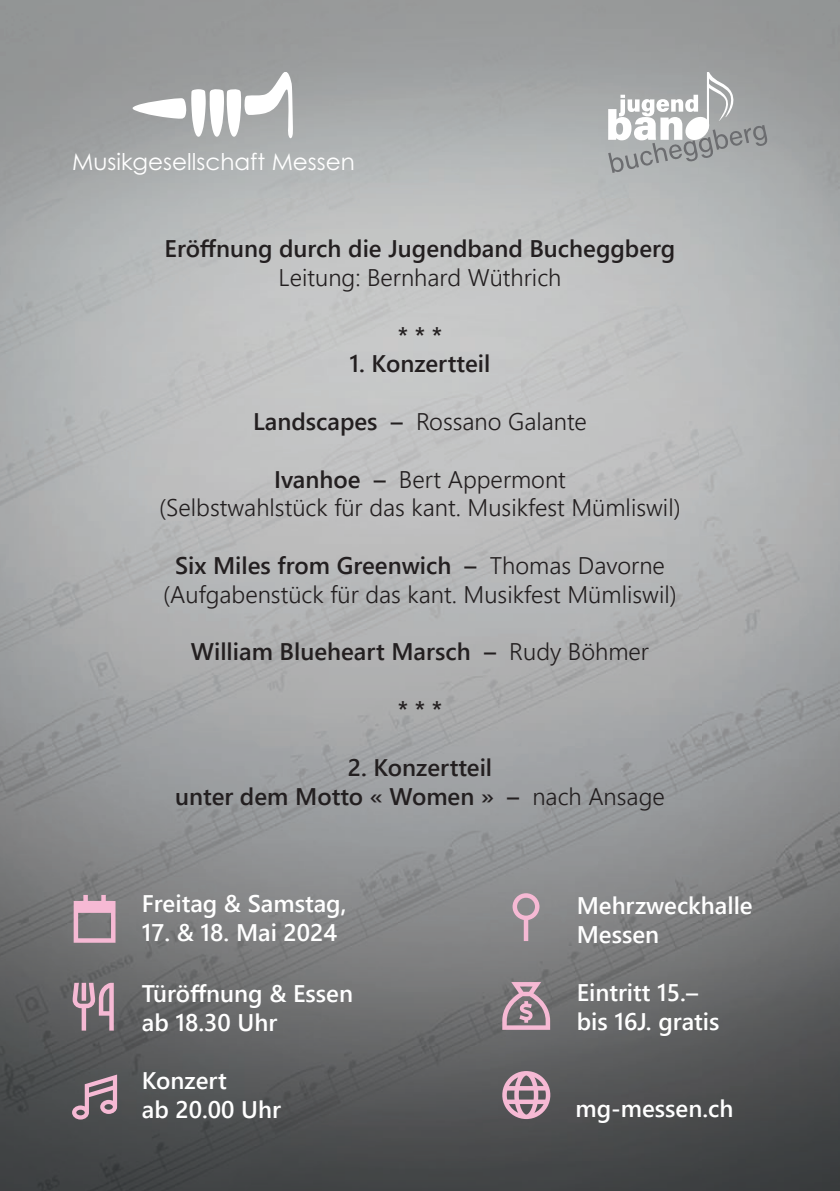
<style>
.page{position:relative;width:840px;height:1191px;background:#fff}
.page>*{position:absolute;margin:0;border:0;box-sizing:border-box;transform-origin:0 0}
.t1{font:300 24px/28.8px "Segoe UI";color:#231f20;text-align:center}
.t2{font:600 24px/28.8px "Segoe UI";color:#231f20;text-align:center}
.t3{font:600 24px/28.8px "Segoe UI";color:#fff}
.t4{font:23px "Century Gothic";color:#fff}
.s1{font-weight:600}
.s2{font-weight:300}
</style>
<div class="page">
<img style="left:0;top:0;width:839px;height:1191px">
<svg style="left:132px;top:72px;width:161px;height:66px"></svg>
<svg style="left:72px;top:1074px;width:45px;height:45px;background:#89757f"></svg>
<svg style="left:73px;top:982px;width:41px;height:48px;background:#9f8692"></svg>
<svg style="left:74px;top:895px;width:41px;height:47px;background:#b195a2"></svg>
<svg style="left:512px;top:893px;width:27px;height:48px"></svg>
<svg style="left:502px;top:982px;width:48px;height:47px;background:#a38b96"></svg>
<svg style="left:607px;top:72px;width:160px;height:101px"></svg>
<svg style="left:501px;top:1071px;width:50px;height:48px;background:#a78897"></svg>
<p class="t4" style="left:72px;top:146px;width:284px">Musikgesellschaft Messen</p>
<p class="t2" style="left:164px;top:232px;width:512px">Eröffnung durch die Jugendband Bucheggberg</p>
<p class="t1" style="left:278px;top:261px;width:284px">Leitung: Bernhard Wüthrich</p>
<p class="t2" style="left:397px;top:319px;width:46px">* * *</p>
<p class="t2" style="left:349px;top:347px;width:142px">1. Konzertteil</p>
<p class="t1" style="left:253px;top:405px;width:335px"><span class="s1">Landscapes –</span> Rossano Galante</p>
<p class="t1" style="left:159px;top:462px;width:522px"><span class="s1">Ivanhoe –</span> Bert Appermont<br>(Selbstwahlstück für das kant. Musikfest Mümliswil)</p>
<p class="t1" style="left:163px;top:549px;width:515px"><span class="s1">Six Miles from Greenwich –</span> Thomas Davorne (Aufgabenstück für das kant. Musikfest Mümliswil)</p>
<p class="t2" style="left:191px;top:635px;width:459px">William Blueheart Marsch – <span class="s2">Rudy Böhmer</span></p>
<p class="t2" style="left:397px;top:693px;width:46px">* * *</p>
<p class="t2" style="left:175px;top:751px;width:491px">2. Konzertteil<br>unter dem Motto « Women » – <span class="s2">nach Ansage</span></p>
<p class="t3" style="left:142px;top:887px;width:206px">Freitag &amp; Samstag,</p>
<p class="t3" style="left:142px;top:916px;width:197px">17. &amp; 18. Mai 2024</p>
<p class="t3" style="left:142px;top:977px;width:212px">Türöffnung &amp; Essen ab 18.30 Uhr</p>
<p class="t3" style="left:142px;top:1064px;width:140px">Konzert<br>ab 20.00 Uhr</p>
<p class="t3" style="left:576px;top:889px;width:177px">Mehrzweckhalle<br>Messen</p>
<p class="t3" style="left:576px;top:976px;width:144px">Eintritt 15.– bis 16J. gratis</p>
<p class="t3" style="left:575px;top:1092px;width:159px">mg-messen.ch</p>
</div>
